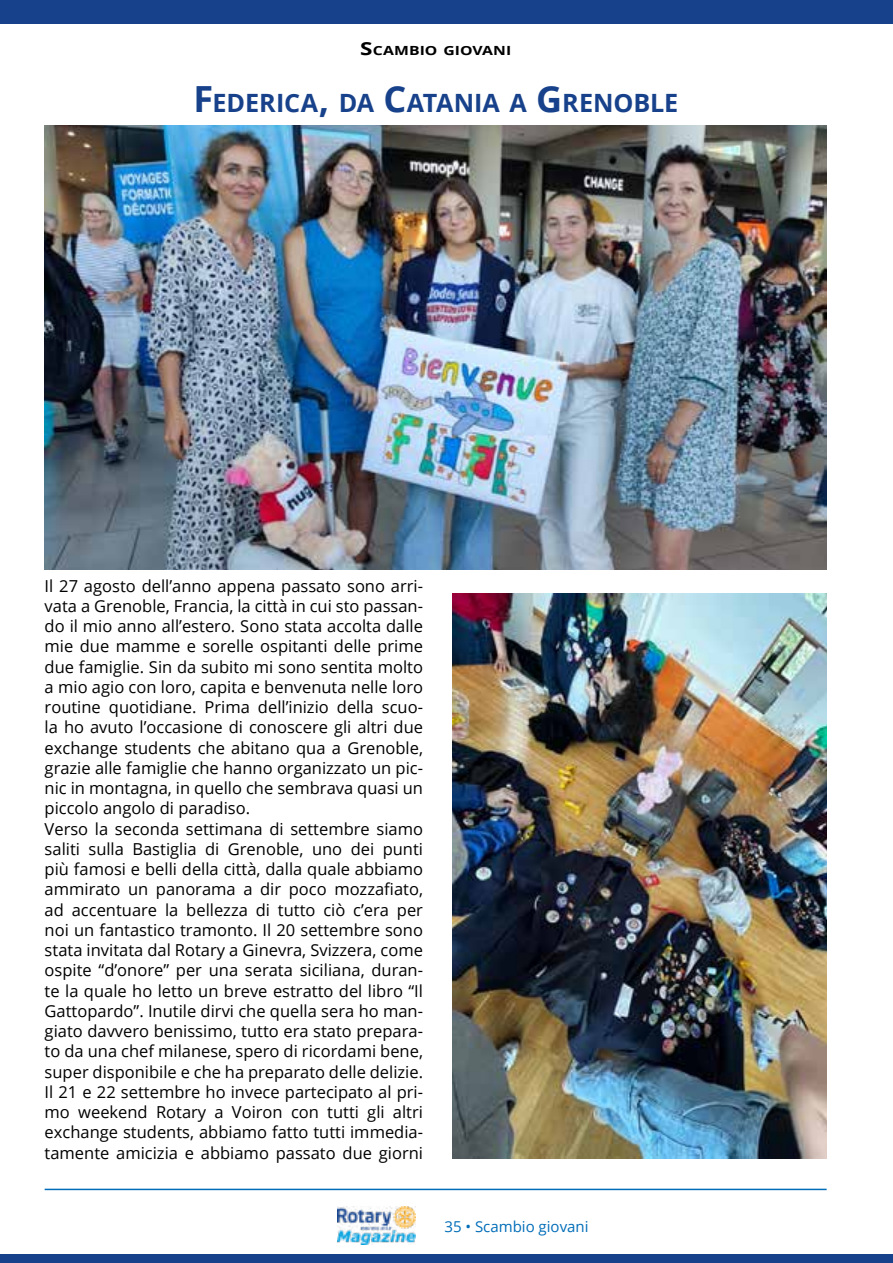
<style>
.page{position:relative;width:893px;height:1263px;background:#fff}
.page>*{position:absolute;margin:0;border:0;box-sizing:border-box;transform-origin:0 0}
.t1{font:700 25.2px "Open Sans";color:#17418a}
.t2{font:16.5px/20.2px "Open Sans";color:#000}
.t3{font:15px "Open Sans";color:#006db8}
.t4{font:700 12.6px "Open Sans";color:#000;scale:1.25 1}
.s1{font-size:18px}
.s2{font-size:36px}
</style>
<div class="page">
<img style="left:337px;top:1206px;width:79px;height:39px">
<hr style="left:45px;top:1189px;width:782px;height:1px;background:#006db8">
<div style="left:0;top:0;width:893px;height:23px;background:#17418a"></div>
<div style="left:0;top:1254px;width:893px;height:9px;background:#17418a"></div>
<img style="left:45px;top:126px;width:781px;height:444px">
<img style="left:453px;top:593px;width:374px;height:566px">
<p class="t4" style="left:360px;top:42px;width:122px"><span class="s1">S</span>CAMBIO GIOVANI</p>
<p class="t1" style="left:193px;top:85px;width:486px"><span class="s2">F</span>EDERICA<span class="s2">,</span> DA <span class="s2">C</span>ATANIA A <span class="s2">G</span> RENOBLE</p>
<p class="t2" style="left:45px;top:575px;width:380px">Il 27 agosto dell’anno appena passato sono arri&shy;vata a Grenoble, Francia, la città in cui sto passan&shy;do il mio anno all’estero. Sono stata accolta dalle mie due mamme e sorelle ospitanti delle prime due famiglie. Sin da subito mi sono sentita molto a mio agio con loro, capita e benvenuta nelle loro routine quotidiane. Prima dell’inizio della scuo&shy;la ho avuto l’occasione di conoscere gli altri due exchange students che abitano qua a Grenoble, grazie alle famiglie che hanno organizzato un pic&shy;nic in montagna, in quello che sembrava quasi un piccolo angolo di paradiso.<br>Verso la seconda settimana di settembre siamo saliti sulla Bastiglia di Grenoble, uno dei punti più famosi e belli della città, dalla quale abbiamo ammirato un panorama a dir poco mozzafiato, ad accentuare la bellezza di tutto ciò c’era per noi un fantastico tramonto. Il 20 settembre sono stata invitata dal Rotary a Ginevra, Svizzera, come ospite “d’onore” per una serata siciliana, duran&shy;te la quale ho letto un breve estratto del libro “Il Gattopardo”. Inutile dirvi che quella sera ho man&shy;giato davvero benissimo, tutto era stato prepara&shy;to da una chef milanese, spero di ricordami bene, super disponibile e che ha preparato delle delizie.<br>Il 21 e 22 settembre ho invece partecipato al pri&shy;mo weekend Rotary a Voiron con tutti gli altri exchange students, abbiamo fatto tutti immedia&shy;tamente amicizia e abbiamo passato due giorni</p>
<p class="t3" style="left:444px;top:1216px;width:146px">35 • Scambio giovani</p>
</div>
